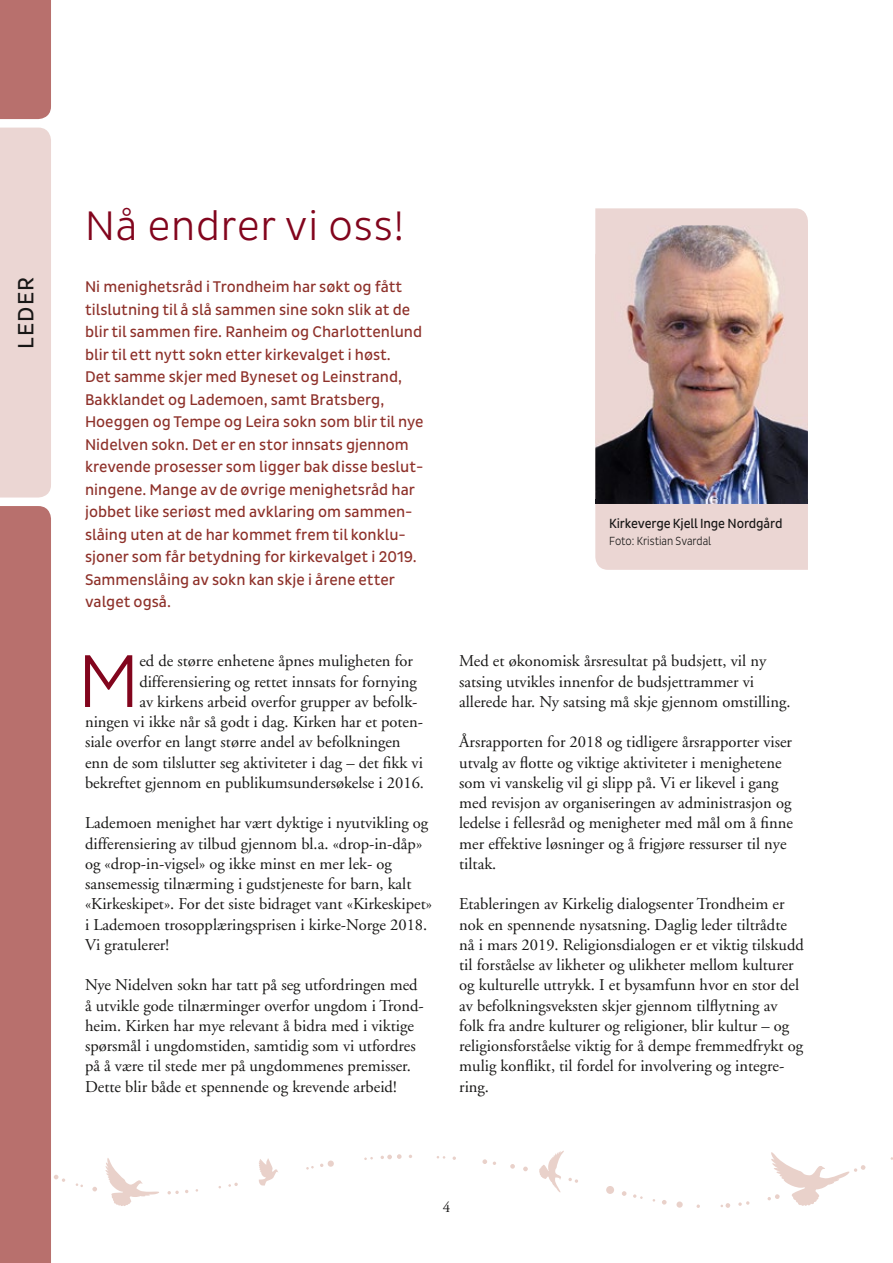
<style>
.page{position:relative;width:893px;height:1263px;background:#fff}
.page>*{position:absolute;margin:0;border:0;box-sizing:border-box;transform-origin:0 0}
.t1{font:300 76.05px "Pluto Sans Cond";color:#82051d}
.t2{font:300 42px "Pluto Sans Cond";letter-spacing:.02em;color:#82051d}
.t3{font:22.5px "Pluto Sans Cond";letter-spacing:.055em;color:#181716}
.t4{font:16.5px/20.2px "Adobe Garamond";color:#181716}
.t5{font:15.75px/22.5px "Pluto Sans Cond";color:#8e312a}
.t6{font:15px "Adobe Garamond";color:#181716}
.t7{font:13.5px "Pluto Sans Cond";letter-spacing:-.01em;color:#181716;scale:.96 1}
.t8{font:300 12px "Pluto Sans Cond";color:#181716;scale:.9 1}
</style>
<div class="page">
<div style="left:0;top:128px;width:51px;height:369px;background:#ebd6d3"></div>
<div style="left:0;top:0;width:51px;height:119px;background:#b8706d"></div>
<svg style="left:595px;top:208px;width:213px;height:17px;background:#ebd7d4"></svg>
<div style="left:595px;top:504px;width:213px;height:66px;background:#ebd6d3"></div>
<img style="left:595px;top:225px;width:213px;height:279px">
<div style="left:328px;top:1160px;width:6px;height:7px;background:#e9d1ca;border-radius:50%"></div>
<svg style="left:92px;top:1187px;width:5px;height:4px"></svg>
<svg style="left:0;top:506px;width:65px;height:757px"></svg>
<svg style="left:381px;top:1154px;width:21px;height:5px"></svg>
<svg style="left:105px;top:1158px;width:74px;height:48px"></svg>
<svg style="left:364px;top:1157px;width:9px;height:3px"></svg>
<svg style="left:510px;top:1164px;width:5px;height:5px"></svg>
<svg style="left:482px;top:1159px;width:5px;height:5px"></svg>
<svg style="left:523px;top:1166px;width:5px;height:5px"></svg>
<svg style="left:437px;top:1156px;width:8px;height:3px"></svg>
<svg style="left:228px;top:1182px;width:10px;height:5px"></svg>
<svg style="left:306px;top:1166px;width:8px;height:3px"></svg>
<svg style="left:76px;top:1183px;width:7px;height:4px"></svg>
<svg style="left:539px;top:1151px;width:39px;height:41px"></svg>
<div style="left:606px;top:1186px;width:8px;height:8px;background:#e9d1ca;border-radius:50%"></div>
<svg style="left:622px;top:1191px;width:4px;height:5px"></svg>
<svg style="left:662px;top:1200px;width:5px;height:4px"></svg>
<svg style="left:633px;top:1194px;width:10px;height:5px"></svg>
<svg style="left:676px;top:1201px;width:7px;height:7px"></svg>
<svg style="left:696px;top:1204px;width:4px;height:4px"></svg>
<svg style="left:767px;top:1152px;width:99px;height:54px"></svg>
<svg style="left:738px;top:1201px;width:12px;height:5px"></svg>
<svg style="left:720px;top:1203px;width:10px;height:5px"></svg>
<svg style="left:259px;top:1158px;width:19px;height:28px"></svg>
<h3 class="t3" style="left:13px;top:349px;width:73px;rotate:-90deg">LEDER</h3>
<h2 class="t2" style="left:85px;top:202px;width:320px">Nå endrer vi oss!</h2>
<p class="t5" style="left:85px;top:276px;width:340px">Ni menighetsråd i Trondheim har søkt og fått tilslutning til å slå sammen sine sokn slik at de blir til sammen fire. Ranheim og Charlotten lund blir til ett nytt sokn etter kirkevalget i høst.<br>Det samme skjer med Byneset og Leinstrand, Bakklandet og Lademoen, samt Bratsberg, Hoeggen og Tempe og Leira sokn som blir til nye Nidelven sokn. Det er en stor innsats gjennom krevende prosesser som ligger bak disse beslut&shy;ningene. Mange av de øvrige menighetsråd har jobbet like seriøst med avklaring om sammen&shy;slåing uten at de har kommet frem til konklu&shy;sjoner som får betydning for kirkevalget i 2019.<br>Sammenslåing av sokn kan skje i årene etter valget også.</p>
<h1 class="t1" style="left:78px;top:638px;width:63px">M</h1>
<p class="t4" style="left:139px;top:651px;width:275px">ed de større enhetene åpnes muligheten for</p>
<p class="t4" style="left:139px;top:672px;width:279px">differensiering og rettet innsats for fornying</p>
<p class="t4" style="left:139px;top:692px;width:280px">av kirkens arbeid overfor grupper av befolk-</p>
<p class="t4" style="left:85px;top:712px;width:340px">ningen vi ikke når så godt i dag. Kirken har et poten-</p>
<p class="t4" style="left:85px;top:732px;width:317px">siale overfor en langt større andel av befolkningen</p>
<p class="t4" style="left:85px;top:753px;width:339px">enn de som tilslutter seg aktiviteter i dag – det fikk vi</p>
<p class="t4" style="left:85px;top:773px;width:341px">bekreftet gjennom en publikumsundersøkelse i 2016.</p>
<p class="t4" style="left:85px;top:813px;width:348px">Lademoen menighet har vært dyktige i nyutvikling og differensiering av tilbud gjennom bl.a. «drop-in-dåp» og «drop-in-vigsel» og ikke minst en mer lek- og sansemessig tilnærming i gudstjeneste for barn, kalt «Kirkeskipet». For det siste bidraget vant «Kirkeskipet» i Lademoen trosopplæringsprisen i kirke-Norge 2018.<br>Vi gratulerer!</p>
<p class="t4" style="left:85px;top:975px;width:340px">Nye Nidelven sokn har tatt på seg utfordringen med å utvikle gode tilnærminger overfor ungdom i Trond&shy;heim. Kirken har mye relevant å bidra med i viktige spørsmål i ungdomstiden, samtidig som vi utfordres på å være til stede mer på ungdommenes premisser.<br>Dette blir både et spennende og krevende arbeid!</p>
<p class="t7" style="left:609px;top:516px;width:182px">Kirkeverge Kjell Inge Nordgård</p>
<p class="t8" style="left:609px;top:534px;width:115px">Foto: Kristian Svardal</p>
<p class="t4" style="left:459px;top:651px;width:333px">Med et økonomisk årsresultat på budsjett, vil ny satsing utvikles innenfor de budsjettrammer vi allerede har. Ny satsing må skje gjennom omstilling.</p>
<p class="t4" style="left:459px;top:732px;width:335px">Års rapporten for 2018 og tidligere årsrapporter viser utvalg av flotte og viktige aktiviteter i menighetene som vi vanskelig vil gi slipp på. Vi er likevel i gang med revisjon av organiseringen av administrasjon og ledelse i fellesråd og menigheter med mål om å finne mer effektive løsninger og å frigjøre ressurser til nye tiltak.</p>
<p class="t4" style="left:459px;top:894px;width:346px">Etableringen av Kirkelig dialogsenter Trondheim er nok en spennende nysatsning. Daglig leder tiltrådte nå i mars 2019. Religionsdialogen er et viktig tilskudd til forståelse av likheter og ulikheter mellom kulturer og kulturelle uttrykk. I et bysamfunn hvor en stor del av befolkningsveksten skjer gjennom tilflytning av folk fra andre kulturer og religioner, blir kultur – og religionsforståelse viktig for å dempe fremmedfrykt og mulig konflikt, til fordel for involvering og integre&shy;ring.</p>
<p class="t6" style="left:443px;top:1199px;width:9px">4</p>
</div>
